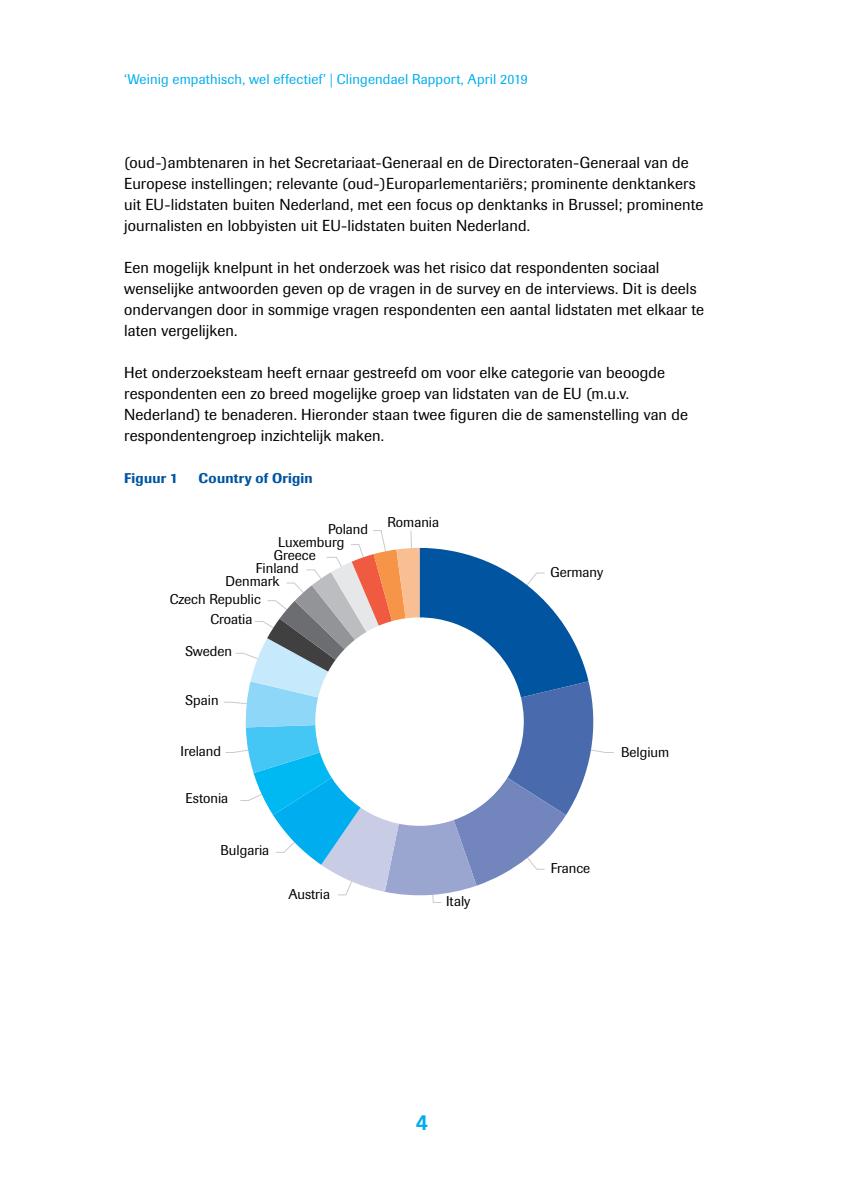
<style>
.page{position:relative;width:844px;height:1191px;background:#fff}
.page>*{position:absolute;margin:0;border:0;box-sizing:border-box;transform-origin:0 0}
.t1{font:700 21px "Frutiger LT Std";color:#00aeef}
.P_first{font:15.75px/21px "Imago";letter-spacing:.01em;color:#000}
.t2{font:14px "Imago";color:#000}
.t3{font:14px "Imago";letter-spacing:.01em;color:#00aeef}
.Caption_F{font:500 14px "Imago";letter-spacing:.015em;color:#0055a0}
</style>
<div class="page">
<svg style="left:224px;top:530px;width:389px;height:373px"></svg>
<p class="t3" style="left:124px;top:71px;width:405px">‘Weinig empathisch, wel effectief’ | Clingendael Rapport, April 2019</p>
<p class="P_first" style="left:124px;top:152px;width:580px">(oud-)ambtenaren in het Secretariaat-Generaal en de Directoraten-Generaal van de Europese instellingen; relevante (oud-)Europarlementariërs; prominente denktankers uit EU-lidstaten buiten Nederland, met een focus op denktanks in Brussel; prominente journalisten en lobbyisten uit EU-lidstaten buiten Nederland.</p>
<p class="P_first" style="left:124px;top:257px;width:581px">Een mogelijk knelpunt in het onderzoek was het risico dat respondenten sociaal wenselijke antwoorden geven op de vragen in de survey en de interviews. Dit is deels ondervangen door in sommige vragen respondenten een aantal lidstaten met elkaar te laten vergelijken.</p>
<p class="P_first" style="left:124px;top:362px;width:565px">Het onderzoeksteam heeft ernaar gestreefd om voor elke categorie van beoogde respondenten een zo breed mogelijke groep van lidstaten van de EU (m.u.v.<br>Nederland) te benaderen. Hieronder staan twee figuren die de samenstelling van de respondentengroep inzichtelijk maken.</p>
<p class="Caption_F" style="left:124px;top:470px;width:55px">Figuur 1</p>
<p class="Caption_F" style="left:198px;top:470px;width:116px">Country of Origin</p>
<p class="t2" style="left:328px;top:521px;width:41px">Poland</p>
<p class="t2" style="left:278px;top:534px;width:68px">Luxemburg</p>
<p class="t2" style="left:274px;top:547px;width:43px">Greece</p>
<p class="t2" style="left:256px;top:560px;width:44px">Finland</p>
<p class="t2" style="left:225px;top:573px;width:55px">Denmark</p>
<p class="t2" style="left:170px;top:590px;width:93px">Czech Republic</p>
<p class="t2" style="left:210px;top:611px;width:43px">Croatia</p>
<p class="t2" style="left:186px;top:643px;width:48px">Sweden</p>
<p class="t2" style="left:186px;top:692px;width:34px">Spain</p>
<p class="t2" style="left:180px;top:742px;width:42px">Ireland</p>
<p class="t2" style="left:186px;top:790px;width:44px">Estonia</p>
<p class="t2" style="left:220px;top:842px;width:50px">Bulgaria</p>
<p class="t2" style="left:288px;top:886px;width:43px">Austria</p>
<p class="t2" style="left:387px;top:514px;width:53px">Romania</p>
<p class="t2" style="left:446px;top:893px;width:26px">Italy</p>
<p class="t2" style="left:550px;top:564px;width:54px">Germany</p>
<p class="t2" style="left:621px;top:743px;width:50px">Belgium</p>
<p class="t2" style="left:550px;top:860px;width:41px">France</p>
<h1 class="t1" style="left:416px;top:1110px;width:13px">4</h1>
</div>
